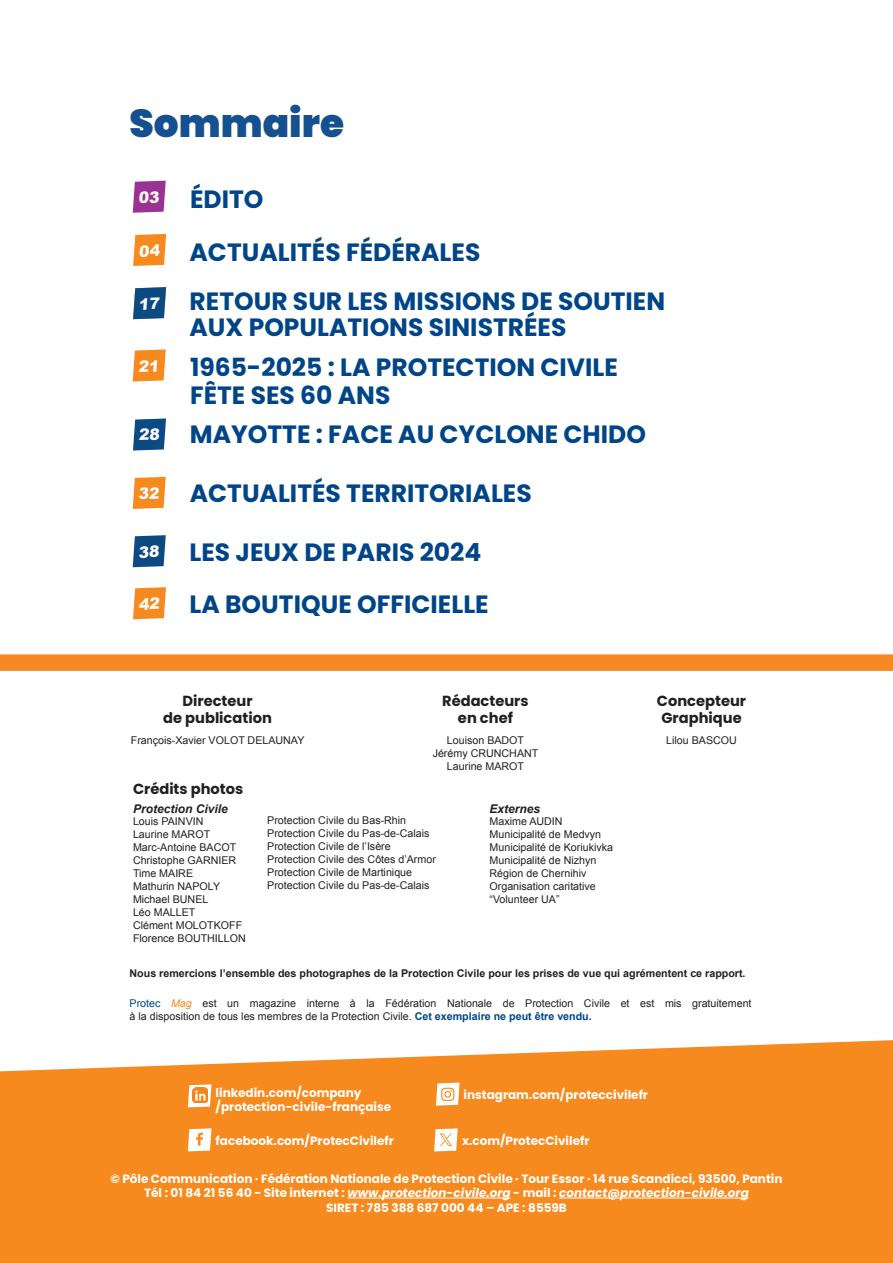
<style>
.page{position:relative;width:893px;height:1263px;background:#fff}
.page>*{position:absolute;margin:0;border:0;box-sizing:border-box;transform-origin:0 0}
.t1{font:900 39px "Poppins";color:#155090}
.t2{font:700 25.05px/52.9px "Poppins";color:#004588}
.t3{font:700 14.7px/17px "Poppins";color:#221f1f;text-align:center}
.t4{font:700 12px/14.4px "Poppins";color:#fff;text-align:center}
.t5{font:italic 700 12px "Arial";color:#221f1f}
.t6{font:10.65px/13px "Arial";color:#221f1f}
.t7{font:700 10.65px "Arial";color:#221f1f}
.s1{color:#004588}
.s2{font-style:italic;color:#f68a1e}
.s3{font-weight:700;color:#004588}
.s4{font-style:italic}
</style>
<div class="page">
<svg style="left:0;top:1040px;width:893px;height:223px;background:#f6922e"></svg>
<hr style="left:347px;top:1198px;width:164px;height:1px;background:#fff">
<hr style="left:559px;top:1198px;width:190px;height:1px;background:#fff">
<svg style="left:434px;top:1128px;width:24px;height:23px"></svg>
<svg style="left:188px;top:1128px;width:23px;height:23px"></svg>
<svg style="left:436px;top:1082px;width:24px;height:23px"></svg>
<div style="left:0;top:654px;width:893px;height:17px;background:#f68922"></div>
<svg style="left:188px;top:1084px;width:23px;height:23px"></svg>
<img style="left:192px;top:1087px;width:15px;height:16px">
<svg style="left:133px;top:181px;width:33px;height:32px"></svg>
<svg style="left:133px;top:234px;width:33px;height:32px"></svg>
<svg style="left:133px;top:287px;width:33px;height:32px"></svg>
<svg style="left:133px;top:418px;width:33px;height:32px"></svg>
<svg style="left:133px;top:535px;width:33px;height:32px"></svg>
<svg style="left:133px;top:587px;width:33px;height:32px"></svg>
<svg style="left:133px;top:349px;width:33px;height:32px"></svg>
<svg style="left:133px;top:477px;width:33px;height:32px"></svg>
<h1 class="t1" style="left:130px;top:104px;width:216px">Sommaire</h1>
<h2 class="t2" style="left:190px;top:173px;width:292px">ÉDITO<br>ACTUALITÉS FÉDÉRALES</h2>
<h2 class="t2" style="left:190px;top:288px;width:477px;line-height:26.5px">RETOUR SUR LES MISSIONS DE SOUTIEN<br>AUX POPULATIONS SINISTRÉES</h2>
<h2 class="t2" style="left:190px;top:353px;width:429px;line-height:28.5px">1965-2025 : LA PROTECTION CIVILE<br>FÊTE SES 60 ANS</h2>
<h2 class="t2" style="left:190px;top:408px;width:458px">MAYOTTE : FACE AU CYCLONE CHIDO</h2>
<h2 class="t2" style="left:190px;top:467px;width:344px">ACTUALITÉS TERRITORIALES</h2>
<h2 class="t2" style="left:190px;top:526px;width:293px">LES JEUX DE PARIS 2024</h2>
<h2 class="t2" style="left:190px;top:578px;width:301px">LA BOUTIQUE OFFICIELLE</h2>
<h3 class="t3" style="left:442px;top:692px;width:88px">Rédacteurs en chef</h3>
<h3 class="t3" style="left:657px;top:692px;width:91px">Concepteur<br>Graphique</h3>
<p class="t6" style="left:433px;top:734px;width:107px;text-align:center">Louison BADOT<br>Jérémy CRUNCHANT<br>Laurine MAROT</p>
<p class="t6" style="left:666px;top:734px;width:72px">Lilou BASCOU</p>
<h3 class="t3" style="left:163px;top:692px;width:110px">Directeur<br>de publication</h3>
<p class="t6" style="left:131px;top:734px;width:175px">François-Xavier VOLOT DELAUNAY</p>
<h3 class="t3" style="left:133px;top:781px;width:112px">Crédits photos</h3>
<p class="t5" style="left:133px;top:804px;width:96px">Protection Civile</p>
<p class="t6" style="left:133px;top:815px;width:114px">Louis PAINVIN<br>Laurine MAROT<br>Marc-Antoine BACOT<br>Christophe GARNIER<br>Time MAIRE<br>Mathurin NAPOLY<br>Michael BUNEL<br>Léo MALLET<br>Clément MOLOTKOFF<br>Florence BOUTHILLON</p>
<p class="t5" style="left:490px;top:804px;width:52px">Externes</p>
<p class="t6" style="left:490px;top:815px;width:125px">Maxime AUDIN<br>Municipalité de Medvyn<br>Municipalité de Koriukivka<br>Municipalité de Nizhyn<br>Région de Chernihiv<br>Organisation caritative “Volunteer UA”</p>
<p class="t6" style="left:267px;top:815px;width:170px">Protection Civile du Bas-Rhin Protection Civile du Pas-de-Calais Protection Civile de l’Isère Protection Civile des Côtes d’Armor Protection Civile de Martinique Protection Civile du Pas-de-Calais</p>
<p class="t7" style="left:130px;top:969px;width:617px">Nous remercions l’ensemble des photographes de la Protection Civile pour les prises de vue qui agrémentent ce rapport.</p>
<p class="t6" style="left:130px;top:998px;width:623px"><span class="s1">Protec</span> <span class="s2">Mag</span> est un magazine interne à la Fédération Nationale de Protection Civile et est mis gratuitement à la disposition de tous les membres de la Protection Civile. <span class="s3">Cet exemplaire ne peut être vendu.</span></p>
<p class="t4" style="left:216px;top:1086px;width:177px;text-align:left">linkedin.com/company /protection-civile-française</p>
<p class="t4" style="left:463px;top:1088px;width:186px">instagram.com/proteccivilefr</p>
<p class="t4" style="left:216px;top:1134px;width:180px">facebook.com/ProtecCivilefr</p>
<p class="t4" style="left:462px;top:1134px;width:129px">x.com/ProtecCivilefr</p>
<p class="t4" style="left:110px;top:1171px;width:674px">© Pôle Communication · Fédération Nationale de Protection Civile · Tour Essor · 14 rue Scandicci, 93500, Pantin<br>Tél : 01 84 21 56 40 - Site internet : <span class="s4">www.protection-civile.org</span> - mail : <span class="s4">contact@protection-civile.org<br></span>SIRET : 785 388 687 000 44 – APE : 8559B</p>
</div>
